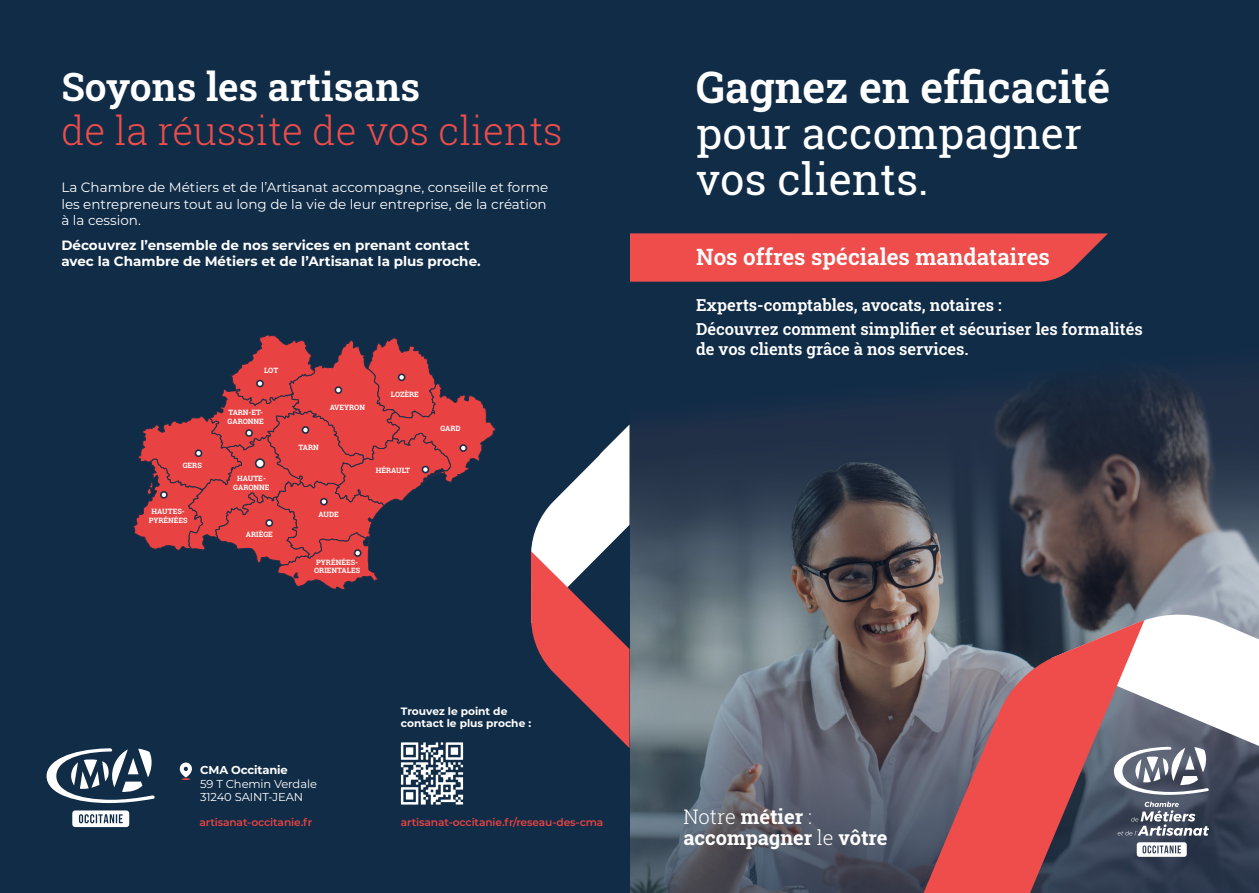
<style>
.page{position:relative;width:1259px;height:893px;background:#fff}
.page>*{position:absolute;margin:0;border:0;box-sizing:border-box;transform-origin:0 0}
.t1{font:600 43.5px/46.3px "Roboto Slab";color:#fff}
.t2{font:43.5px "Roboto Slab";color:#fff}
.t3{font:300 39px/43.5px "Roboto Slab";color:#ef4d4b}
.t4{font:600 22.5px "Roboto Slab";color:#fff}
.t5{font:700 20.1px/21.5px "Roboto Slab";color:#fff}
.t6{font:600 16.5px/19.8px "Roboto Slab";color:#fff}
.t7{font:13.5px/16.2px "Montserrat";color:#fff;text-align:justify}
.t8{font:700 13.5px/16.2px "Montserrat";color:#fff}
.t9{font:11.55px/13.8px "Montserrat";letter-spacing:-.01em;color:#fff}
.t10{font:600 10.65px "Montserrat";letter-spacing:-.01em;color:#e84242}
.t11{font:700 10.65px/12.8px "Montserrat";color:#fff}
.t12{font:700 7.35px/8.9px "Roboto Slab";color:#fff}
.s1{font-weight:600;color:#fff}
.s2{font-weight:700}
.s3{font-weight:400}
.s4{font-weight:300}
</style>
<div class="page">
<div style="left:628px;top:0;width:631px;height:893px;background:#102c47"></div>
<img style="left:629px;top:368px;width:630px;height:525px">
<svg style="left:1144px;top:842px;width:42px;height:15px"></svg>
<svg style="left:1144px;top:802px;width:65px;height:34px;background:#757b88"></svg>
<svg style="left:1051px;top:612px;width:208px;height:183px;background:#b7bac1"></svg>
<svg style="left:882px;top:620px;width:262px;height:273px;background:#945c64"></svg>
<svg style="left:630px;top:233px;width:478px;height:49px;background:#df4a4a"></svg>
<div style="left:2px;top:0;width:627px;height:893px;background:#102c47"></div>
<svg style="left:133px;top:334px;width:362px;height:256px"></svg>
<div style="left:256px;top:380px;width:8px;height:7px;border:2px solid #1e2f48;border-radius:50%"></div>
<svg style="left:531px;top:425px;width:98px;height:323px"></svg>
<svg style="left:72px;top:810px;width:57px;height:17px"></svg>
<svg style="left:47px;top:748px;width:108px;height:55px"></svg>
<svg style="left:180px;top:762px;width:12px;height:18px"></svg>
<svg style="left:401px;top:742px;width:63px;height:63px"></svg>
<p class="t3" style="left:61px;top:65px;width:503px"><span class="s1">Soyons les artisans<br></span>de la réussite de vos clients</p>
<p class="t7" style="left:61px;top:179px;width:488px">La Chambre de Métiers et de l’Artisanat accompagne, conseille et forme les entrepreneurs tout au long de la vie de leur entreprise, de la création à la cession.</p>
<p class="t8" style="left:61px;top:236px;width:421px">Découvrez l’ensemble de nos services en prenant contact avec la Chambre de Métiers et de l’Artisanat la plus proche.</p>
<p class="t12" style="left:183px;top:460px;width:21px">GERS</p>
<p class="t12" style="left:149px;top:507px;width:40px;text-align:center">HAUTES-<br>PYRÉNÉES</p>
<p class="t12" style="left:264px;top:366px;width:16px">LOT</p>
<p class="t12" style="left:228px;top:408px;width:38px">TARN-ET-<br>GARONNE</p>
<p class="t12" style="left:233px;top:474px;width:38px;text-align:center">HAUTE-<br>GARONNE</p>
<p class="t12" style="left:246px;top:530px;width:29px">ARIÈGE</p>
<p class="t12" style="left:330px;top:403px;width:37px">AVEYRON</p>
<p class="t12" style="left:391px;top:389px;width:30px">LOZÈRE</p>
<p class="t12" style="left:298px;top:443px;width:22px">TARN</p>
<p class="t12" style="left:376px;top:466px;width:36px">HÉRAULT</p>
<p class="t12" style="left:318px;top:510px;width:22px">AUDE</p>
<p class="t12" style="left:314px;top:557px;width:48px">PYRÉNÉES-<br>ORIENTALES</p>
<p class="t12" style="left:440px;top:423px;width:22px">GARD</p>
<p class="t9" style="left:200px;top:762px;width:118px"><span class="s2">CMA Occitanie<br></span>59 T Chemin Verdale<br>31240 SAINT-JEAN</p>
<p class="t11" style="left:401px;top:704px;width:132px">Trouvez le point de contact le plus proche :</p>
<p class="t10" style="left:199px;top:815px;width:114px">artisanat-occitanie.fr</p>
<p class="t10" style="left:401px;top:815px;width:204px">artisanat-occitanie.fr/reseau-des-cma</p>
<p class="t1" style="left:696px;top:63px;width:416px">Gagnez en efficacité <span class="s3">pour accompagner</span></p>
<p class="t2" style="left:696px;top:150px;width:234px">vos clients.</p>
<p class="t4" style="left:696px;top:241px;width:355px">Nos offres spéciales mandataires</p>
<p class="t6" style="left:696px;top:294px;width:307px">Experts-comptables, avocats, notaires :</p>
<p class="t6" style="left:696px;top:318px;width:448px">Découvrez comment simplifier et sécuriser les formalités de vos clients grâce à nos services.</p>
<p class="t5" style="left:683px;top:805px;width:205px"><span class="s4">Notre</span> métier <span class="s4">: </span>accompagner <span class="s4">le</span> vôtre</p>
</div>
